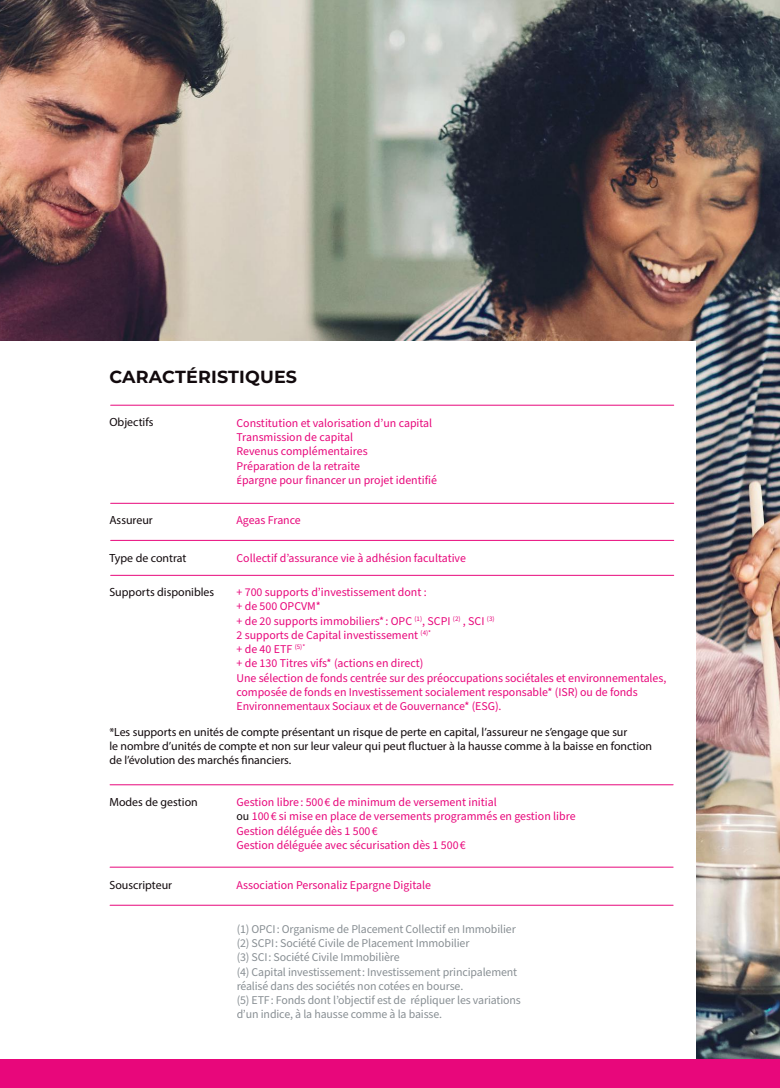
<style>
.page{position:relative;width:780px;height:1088px;background:#fff}
.page>*{position:absolute;margin:0;border:0;box-sizing:border-box;transform-origin:0 0}
.t1{font:700 17.5px "Montserrat";letter-spacing:.01em;color:#120a0d}
.t2{font:11.88px/14.2px "Source Sans Pro";color:#e8077b}
.t3{font:11.88px/14.2px "Source Sans Pro";letter-spacing:-.01em;color:#39444c}
.t4{font:11.88px/14.2px "Myriad Pro";letter-spacing:-.005em;color:#120a0d}
.s1{color:#120a0d}
</style>
<div class="page">
<img style="left:0;top:0;width:780px;height:1059px">
<div style="left:0;top:341px;width:695px;height:729px;background:#fff"></div>
<hr style="left:111px;top:405px;width:562px;height:1px;background:#e8077b">
<hr style="left:111px;top:503px;width:562px;height:1px;background:#e8077b">
<hr style="left:111px;top:575px;width:562px;height:1px;background:#e8077b">
<hr style="left:111px;top:540px;width:562px;height:1px;background:#e8077b">
<hr style="left:110px;top:784px;width:563px;height:1px;background:#e8077b">
<hr style="left:110px;top:867px;width:563px;height:1px;background:#e8077b">
<hr style="left:110px;top:905px;width:563px;height:1px;background:#e8077b">
<div style="left:0;top:1059px;width:780px;height:29px;background:#e8077b"></div>
<h1 class="t1" style="left:109px;top:364px;width:189px">CARACTÉRISTIQUES</h1>
<p class="t4" style="left:109px;top:415px;width:46px">Objectifs</p>
<p class="t2" style="left:236px;top:416px;width:202px">Constitution et valorisation d’un capital<br>Transmission de capital<br>Revenus complémentaires<br>Préparation de la retraite<br>Épargne pour financer un projet identifié</p>
<p class="t2" style="left:236px;top:514px;width:66px">Ageas France</p>
<p class="t4" style="left:109px;top:513px;width:45px">Assureur</p>
<p class="t4" style="left:109px;top:550px;width:79px">Type de contrat</p>
<p class="t2" style="left:236px;top:551px;width:231px">Collectif d’assurance vie à adhésion facultative</p>
<p class="t4" style="left:109px;top:585px;width:106px">Supports disponibles</p>
<p class="t2" style="left:236px;top:585px;width:431px">+ 700 supports d’investissement dont :<br>+ de 500 OPCVM*<br>+ de 20 supports immobiliers* : OPC <sup>(1)</sup>, SCPI <sup>(2)</sup> , SCI <sup>(3)<br></sup>2 supports de Capital investissement <sup>(4)*<br></sup>+ de 40 ETF <sup>(5)*<br></sup>+ de 130 Titres vifs* (actions en direct)<br>Une sélection de fonds centrée sur des préoccupations sociétales et environnementales, composée de fonds en Investissement socialement responsable* (ISR) ou de fonds Environnementaux Sociaux et de Gouvernance* (ESG).</p>
<p class="t4" style="left:109px;top:724px;width:544px">*Les supports en unités de compte présentant un risque de perte en capital, l’assureur ne s’engage que sur<br>le nombre d’unités de compte et non sur leur valeur qui peut fluctuer à la hausse comme à la baisse en fonction de l’évolution des marchés financiers.</p>
<p class="t4" style="left:109px;top:795px;width:90px">Modes de gestion</p>
<p class="t4" style="left:109px;top:878px;width:64px">Souscripteur</p>
<p class="t2" style="left:236px;top:795px;width:340px">Gestion libre : 500 € de minimum de versement initial<br><span class="s1">ou</span> 100 € si mise en place de versements programmés en gestion libre Gestion déléguée dès 1 500 €<br>Gestion déléguée avec sécurisation dès 1 500 €</p>
<p class="t2" style="left:236px;top:878px;width:196px">Association Personaliz Epargne Digitale</p>
<p class="t3" style="left:236px;top:922px;width:286px">(1) OPCI : Organisme de Placement Collectif en Immobilier (2) SCPI : Société Civile de Placement Immobilier<br>(3) SCI : Société Civile Immobilière<br>(4) Capital investissement : Investissement principalement réalisé dans des sociétés non cotées en bourse.<br>(5) ETF : Fonds dont l’objectif est de répliquer les variations d’un indice, à la hausse comme à la baisse.</p>
</div>
